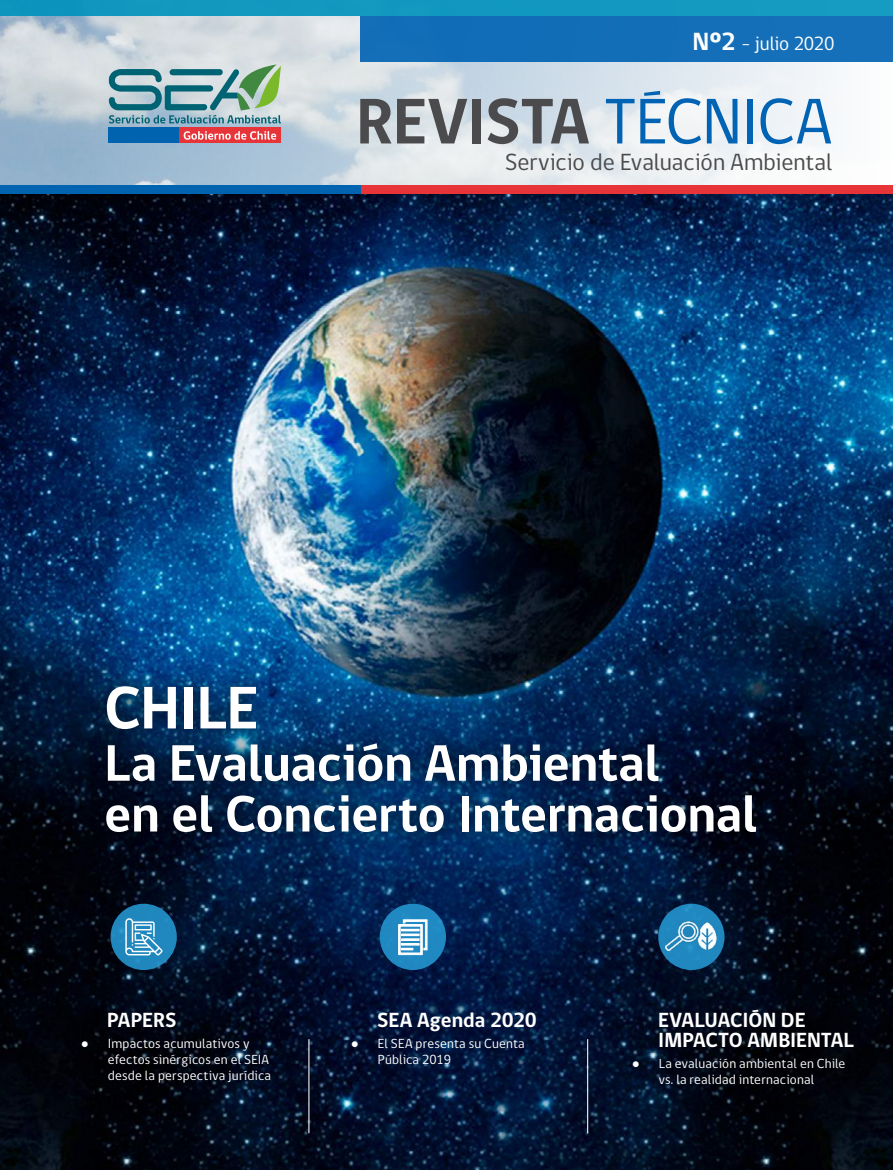
<style>
.page{position:relative;width:893px;height:1170px;background:#fff}
.page>*{position:absolute;margin:0;border:0;box-sizing:border-box;transform-origin:0 0}
.t1{font:700 66px "gob CL";letter-spacing:-.01em;color:#4b4b4d}
.t2{font:700 61.5px "gob CL";letter-spacing:-.015em;color:#fff}
.t3{font:700 52.5px/50.7px "gob CL";letter-spacing:-.005em;color:#fff}
.t4{font:24px "gob CL";color:#4b4b4d}
.t5{font:700 21px/20.2px "gob CL";color:#fff}
.t6{font:19.5px "gob CL";letter-spacing:-.01em;color:#fff}
.t7{font:13.5px/16.2px "gob CL";letter-spacing:.01em;color:#fff}
.s1{font-weight:700;font-size:25.5px}
.s2{font-weight:400;color:#0063b3}
.s3{font-family:"Arial";font-weight:700}
</style>
<div class="page">
<img style="left:0;top:16px;width:834px;height:169px">
<img style="left:0;top:193px;width:893px;height:976px">
<div style="left:0;top:0;width:893px;height:16px;background:#1398c0"></div>
<div style="left:360px;top:16px;width:533px;height:46px;background:#136eb8"></div>
<svg style="left:111px;top:903px;width:66px;height:66px;background:#2084b9"></svg>
<svg style="left:125px;top:918px;width:37px;height:37px"></svg>
<svg style="left:380px;top:903px;width:66px;height:66px;background:#2388c0"></svg>
<svg style="left:398px;top:919px;width:29px;height:35px"></svg>
<div style="left:658px;top:903px;width:66px;height:66px;background:#2088bf;border-radius:50%"></div>
<img style="left:666px;top:921px;width:51px;height:29px">
<div style="left:89px;top:668px;width:684px;height:182px;background:#000;opacity:.75"></div>
<svg style="left:109px;top:64px;width:173px;height:59px;background:#87b0af"></svg>
<div style="left:179px;top:128px;width:102px;height:15px;background:#e73439"></div>
<div style="left:108px;top:128px;width:71px;height:15px;background:#0063af"></div>
<svg style="left:184px;top:131px;width:92px;height:9px"></svg>
<div style="left:361px;top:185px;width:532px;height:8px;background:#e73439"></div>
<div style="left:0;top:185px;width:361px;height:8px;background:#0063af"></div>
<hr style="left:308px;top:1039px;width:1px;height:94px;background:#fff">
<hr style="left:587px;top:1039px;width:1px;height:94px;background:#fff">
<h3 class="t6" style="left:692px;top:30px;width:144px"><span class="s1">Nº2</span> - julio 2020</h3>
<h1 class="t1" style="left:356px;top:76px;width:478px">REVISTA <span class="s2">TÉCNICA</span></h1>
<h3 class="t4" style="left:505px;top:146px;width:329px">Servicio de Evaluación Ambiental</h3>
<h2 class="t2" style="left:104px;top:665px;width:156px">CHILE</h2>
<h3 class="t3" style="left:104px;top:739px;width:655px">La Evaluación Ambiental<br>en el Concierto Internacional</h3>
<h3 class="t5" style="left:107px;top:1010px;width:71px">PAPERS</h3>
<p class="t7" style="left:108px;top:1035px;width:165px;text-indent:-27px"><span class="s3">●</span> Impactos acumulativos y efectos sinérgicos en el SEIA desde la perspectiva jurídica</p>
<h3 class="t5" style="left:377px;top:1010px;width:161px">SEA Agenda 2020</h3>
<p class="t7" style="left:378px;top:1035px;width:149px;text-indent:-27px"><span class="s3">●</span> El SEA presenta su Cuenta<br>Pública 2019</p>
<h3 class="t5" style="left:658px;top:1010px;width:197px">EVALUACIÓN DE<br>IMPACTO AMBIENTAL</h3>
<p class="t7" style="left:632px;top:1055px;width:215px;text-align:center"><span class="s3">●</span> La evaluación ambiental en Chile vs. la realidad internacional</p>
</div>
